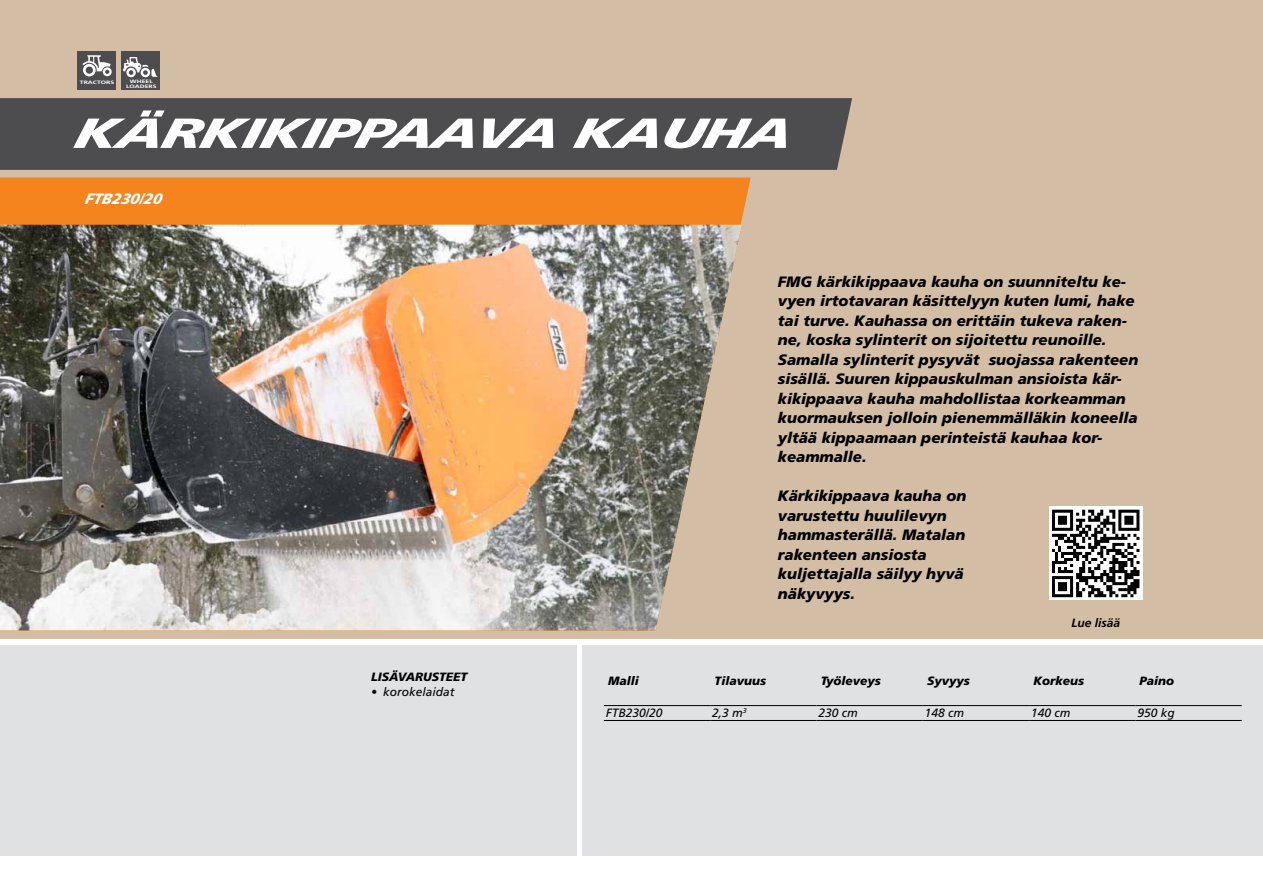
<style>
.page{position:relative;width:1263px;height:893px;background:#fff}
.page>*{position:absolute;margin:0;border:0;box-sizing:border-box;transform-origin:0 0}
.t1{font:italic 900 42px "Frutiger LT Std";letter-spacing:-.025em;color:#fff;scale:1.43 1}
.t2{font:italic 900 15px/19.5px "Frutiger LT Std";color:#000}
.t3{font:italic 900 15px "Frutiger LT Std";color:#fff}
.t4{font:italic 900 12px "Frutiger LT Std";color:#000}
.t5{font:italic 12px "Frutiger LT Std";color:#000}
.t6{font:italic 700 12px "Frutiger LT Std";color:#000}
.t7{font:700 4.8px/4.9px "Frutiger LT Std";color:#fff;text-align:center;scale:1.43 1}
</style>
<div class="page">
<div style="left:0;top:0;width:1263px;height:638px;background:#d3bda4"></div>
<div style="left:0;top:98px;width:852px;height:72px;background:#4d4d4f"></div>
<div style="left:0;top:178px;width:751px;height:47px;background:#f5841f"></div>
<div style="left:77px;top:51px;width:39px;height:39px;background:#4d4d4f"></div>
<svg style="left:82px;top:55px;width:30px;height:21px"></svg>
<div style="left:121px;top:51px;width:38px;height:39px;background:#4d4d4f"></div>
<svg style="left:123px;top:57px;width:34px;height:20px"></svg>
<div style="left:0;top:645px;width:371px;height:210px;background:#e0e1e3"></div>
<div style="left:583px;top:645px;width:680px;height:210px;background:#e0e1e3"></div>
<div style="left:338px;top:645px;width:239px;height:210px;background:#e0e1e3"></div>
<img style="left:0;top:225px;width:742px;height:405px">
<hr style="left:604px;top:705px;width:106px;height:1px;background:#000">
<hr style="left:710px;top:705px;width:106px;height:1px;background:#000">
<hr style="left:816px;top:705px;width:107px;height:1px;background:#000">
<hr style="left:923px;top:705px;width:106px;height:1px;background:#000">
<hr style="left:1029px;top:705px;width:106px;height:1px;background:#000">
<hr style="left:1135px;top:705px;width:107px;height:1px;background:#000">
<hr style="left:604px;top:720px;width:106px;height:1px;background:#000">
<hr style="left:710px;top:720px;width:106px;height:1px;background:#000">
<hr style="left:816px;top:720px;width:107px;height:1px;background:#000">
<hr style="left:923px;top:720px;width:106px;height:1px;background:#000">
<hr style="left:1029px;top:720px;width:106px;height:1px;background:#000">
<hr style="left:1135px;top:720px;width:107px;height:1px;background:#000">
<svg style="left:1049px;top:507px;width:93px;height:93px"></svg>
<svg style="left:1052px;top:510px;width:87px;height:87px;background:#7c7c7c"></svg>
<p class="t7" style="left:126px;top:79px;width:23px">WHEEL<br>LOADERS</p>
<p class="t7" style="left:80px;top:80px;width:26px">TRACTORS</p>
<h1 class="t1" style="left:72px;top:108px;width:503px">KÄRKIKIPPAAVA KAUHA</h1>
<p class="t3" style="left:85px;top:189px;width:82px">FTB230/20</p>
<p class="t4" style="left:371px;top:669px;width:98px">LISÄVARUSTEET</p>
<p class="t5" style="left:371px;top:684px;width:85px">• korokelaidat</p>
<p class="t2" style="left:778px;top:272px;width:362px">FMG kärkikippaava kauha on suunniteltu ke&shy;vyen irtotavaran käsittelyyn kuten lumi, hake tai turve. Kauhassa on erittäin tukeva raken&shy;ne, koska sylinterit on sijoitettu reunoille.<br>Samalla sylinterit pysyvät suojassa rakenteen sisällä. Suuren kippauskulman ansioista kär&shy;kikippaava kauha mahdollistaa korkeamman kuormauksen jolloin pienemmälläkin koneella yltää kippaamaan perinteistä kauhaa kor&shy;keammalle.</p>
<p class="t2" style="left:778px;top:486px;width:190px">Kärkikippaava kauha on varustettu huulilevyn hammasterällä. Matalan rakenteen ansiosta kuljettajalla säilyy hyvä näkyvyys.</p>
<p class="t6" style="left:1071px;top:616px;width:50px">Lue lisää</p>
<p class="t4" style="left:608px;top:673px;width:32px">Malli</p>
<p class="t4" style="left:714px;top:673px;width:53px">Tilavuus</p>
<p class="t4" style="left:821px;top:673px;width:61px">Työleveys</p>
<p class="t4" style="left:927px;top:673px;width:44px">Syvyys</p>
<p class="t4" style="left:1033px;top:673px;width:52px">Korkeus</p>
<p class="t4" style="left:1140px;top:673px;width:36px">Paino</p>
<p class="t5" style="left:606px;top:705px;width:58px">FTB230/20</p>
<p class="t5" style="left:712px;top:705px;width:36px">2,3 m<sup>3</sup></p>
<p class="t5" style="left:819px;top:705px;width:41px">230 cm</p>
<p class="t5" style="left:925px;top:705px;width:41px">148 cm</p>
<p class="t5" style="left:1031px;top:705px;width:41px">140 cm</p>
<p class="t5" style="left:1137px;top:705px;width:39px">950 kg</p>
</div>
